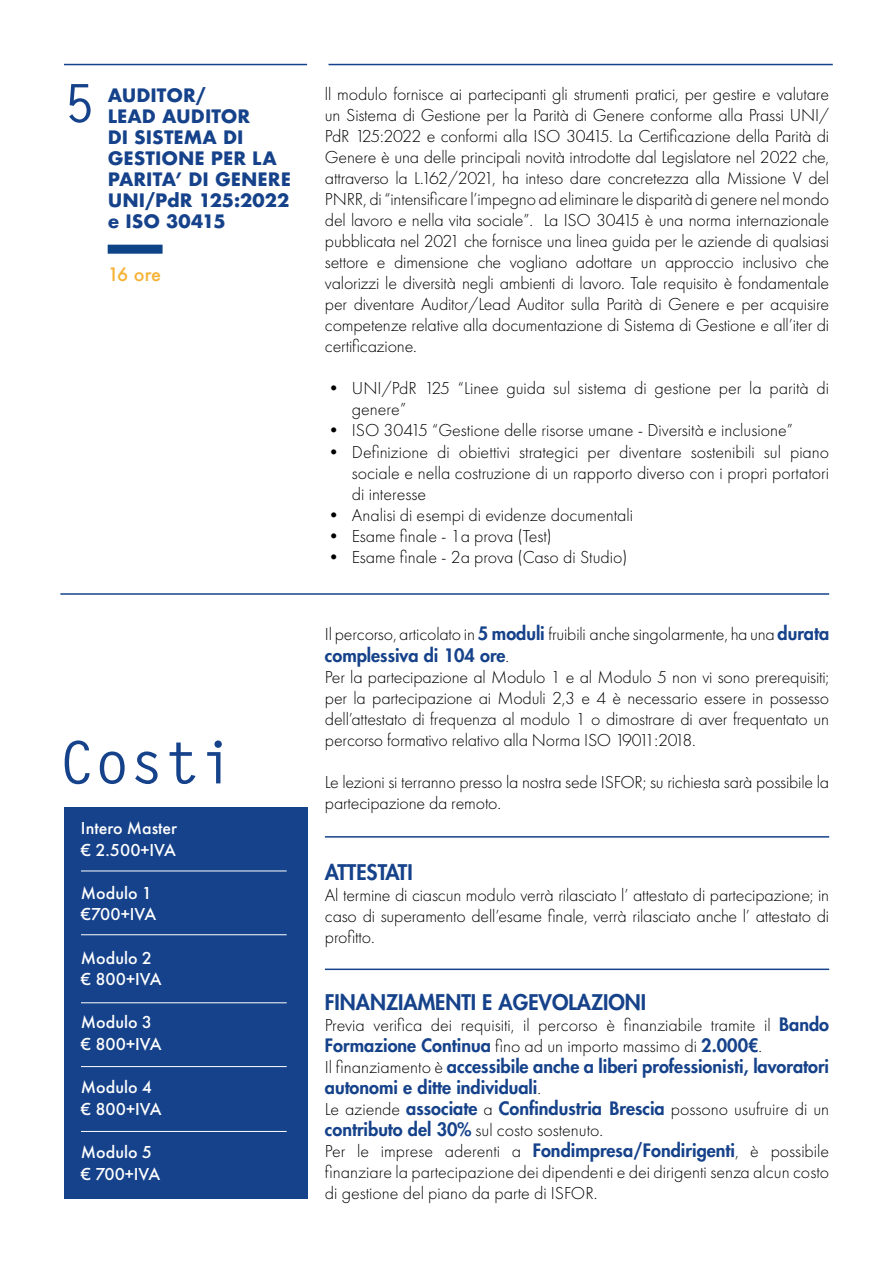
<style>
.page{position:relative;width:893px;height:1263px;background:#fff}
.page>*{position:absolute;margin:0;border:0;box-sizing:border-box;transform-origin:0 0}
.t1{font:700 58.5px "Letter Gothic Std";color:#15428a}
.t2{font:700 52.65px "Letter Gothic Std";color:#15428a}
.t3{font:800 21px "Futura Std";color:#15428a}
.t4{font:300 18px/21px "Futura PT";color:#000;text-align:justify}
.t5{font:800 18px/21px "Futura Std";color:#15428a}
.t6{font:500 18px/21.6px "Futura PT";color:#fff}
.t7{font:700 18px/21px "Futura";color:#15428a}
.t8{font:500 18px "Futura";color:#f5b235}
.s1{font-family:"Futura Std";font-weight:800;color:#15428a}
.s2{font-family:"Futura PT";font-weight:300;color:#000}
</style>
<div class="page">
<hr style="left:60px;top:593px;width:769px;height:2px;background:#15428a">
<hr style="left:325px;top:836px;width:504px;height:2px;background:#15428a">
<hr style="left:325px;top:968px;width:504px;height:2px;background:#15428a">
<div style="left:108px;top:245px;width:55px;height:9px;background:#0d4487"></div>
<hr style="left:328px;top:64px;width:505px;height:1px;background:#15428a">
<hr style="left:64px;top:64px;width:243px;height:1px;background:#15428a">
<div style="left:64px;top:807px;width:243px;height:392px;background:#15428a"></div>
<hr style="left:81px;top:870px;width:206px;height:1px;background:#fff">
<hr style="left:81px;top:934px;width:206px;height:1px;background:#fff">
<hr style="left:81px;top:1002px;width:206px;height:1px;background:#fff">
<hr style="left:81px;top:1066px;width:206px;height:1px;background:#fff">
<hr style="left:81px;top:1131px;width:206px;height:1px;background:#fff">
<h2 class="t2" style="left:64px;top:71px;width:33px">5</h2>
<p class="t7" style="left:108px;top:84px;width:185px">AUDITOR/<br>LEAD AUDITOR<br>DI SISTEMA DI<br>GESTIONE PER LA<br>PARITA’ DI GENERE<br>UNI/PdR 125:2022 e ISO 30415</p>
<p class="t8" style="left:108px;top:262px;width:55px">16 ore</p>
<h1 class="t1" style="left:60px;top:726px;width:177px">Costi</h1>
<p class="t6" style="left:81px;top:817px;width:98px">Intero Master € 2.500+IVA</p>
<p class="t6" style="left:81px;top:882px;width:77px">Modulo 1 €700+IVA</p>
<p class="t6" style="left:81px;top:947px;width:82px">Modulo 2 € 800+IVA</p>
<p class="t6" style="left:81px;top:1011px;width:82px">Modulo 3 € 800+IVA</p>
<p class="t6" style="left:81px;top:1076px;width:82px">Modulo 4 € 800+IVA</p>
<p class="t6" style="left:81px;top:1141px;width:81px">Modulo 5 € 700+IVA</p>
<p class="t4" style="left:325px;top:84px;width:506px">ll modulo fornisce ai partecipanti gli strumenti pratici, per gestire e valutare un Sistema di Gestione per la Parità di Genere conforme alla Prassi UNI/ PdR 125:2022 e conformi alla ISO 30415. La Certificazione della Parità di Genere è una delle principali novità introdotte dal Legislatore nel 2022 che, attraverso la L.162/2021, ha inteso dare concretezza alla Missione V del PNRR, di “intensificare l’impegno ad eliminare le disparità di genere nel mondo del lavoro e nella vita sociale”. La ISO 30415 è una norma internazionale pubblicata nel 2021 che fornisce una linea guida per le aziende di qualsiasi settore e dimensione che vogliano adottare un approccio inclusivo che valorizzi le diversità negli ambienti di lavoro. Tale requisito è fondamentale per diventare Auditor/Lead Auditor sulla Parità di Genere e per acquisire competenze relative alla documentazione di Sistema di Gestione e all’iter di certificazione.</p>
<p class="t4" style="left:352px;top:378px;width:479px;text-indent:-27px">• UNI/PdR 125 “Linee guida sul sistema di gestione per la parità di genere”</p>
<p class="t4" style="left:325px;top:420px;width:470px">• ISO 30415 “Gestione delle risorse umane - Diversità e inclusione”</p>
<p class="t4" style="left:352px;top:441px;width:479px;text-indent:-27px">• Definizione di obiettivi strategici per diventare sostenibili sul piano sociale e nella costruzione di un rapporto diverso con i propri portatori di interesse</p>
<p class="t4" style="left:325px;top:504px;width:310px">• Analisi di esempi di evidenze documentali</p>
<p class="t4" style="left:325px;top:525px;width:229px">• Esame finale - 1a prova (Test)</p>
<p class="t4" style="left:325px;top:546px;width:304px">• Esame finale - 2a prova (Caso di Studio)</p>
<p class="t4" style="left:325px;top:624px;width:506px">Il percorso, articolato in <span class="s1">5 moduli</span> fruibili anche singolarmente, ha una <span class="s1">durata</span></p>
<p class="t5" style="left:325px;top:644px;width:186px">complessiva di 104 ore<span class="s2">.</span></p>
<p class="t4" style="left:325px;top:666px;width:506px">Per la partecipazione al Modulo 1 e al Modulo 5 non vi sono prerequisiti; per la partecipazione ai Moduli 2,3 e 4 è necessario essere in possesso dell’attestato di frequenza al modulo 1 o dimostrare di aver frequentato un percorso formativo relativo alla Norma ISO 19011:2018.</p>
<p class="t4" style="left:325px;top:771px;width:506px">Le lezioni si terranno presso la nostra sede ISFOR; su richiesta sarà possibile la partecipazione da remoto.</p>
<p class="t3" style="left:325px;top:859px;width:89px">ATTESTATI</p>
<p class="t4" style="left:325px;top:884px;width:506px">Al termine di ciascun modulo verrà rilasciato l’ attestato di partecipazione; in caso di superamento dell’esame finale, verrà rilasciato anche l’ attestato di profitto.</p>
<p class="t3" style="left:325px;top:989px;width:323px">FINANZIAMENTI E AGEVOLAZIONI</p>
<p class="t4" style="left:325px;top:1015px;width:506px">Previa verifica dei requisiti, il percorso è finanziabile tramite il <span class="s1">Bando<br>Formazione Continua</span> fino ad un importo massimo di <span class="s1">2.000€</span>.</p>
<p class="t5" style="left:325px;top:1056px;width:506px"><span class="s2">Il finanziamento è</span> accessibile anche a liberi professionisti, lavoratori autonomi e ditte individuali<span class="s2">.</span></p>
<p class="t4" style="left:325px;top:1099px;width:506px;text-align:left">Le aziende <span class="s1">associate</span> a <span class="s1">Confindustria Brescia</span> possono usufruire di un <span class="s1">contributo del 30%</span> sul costo sostenuto.<br>Per le imprese aderenti a <span class="s1">Fondimpresa/Fondirigenti</span>, è possibile finanziare la partecipazione dei dipendenti e dei dirigenti senza alcun costo di gestione del piano da parte di ISFOR.</p>
</div>
